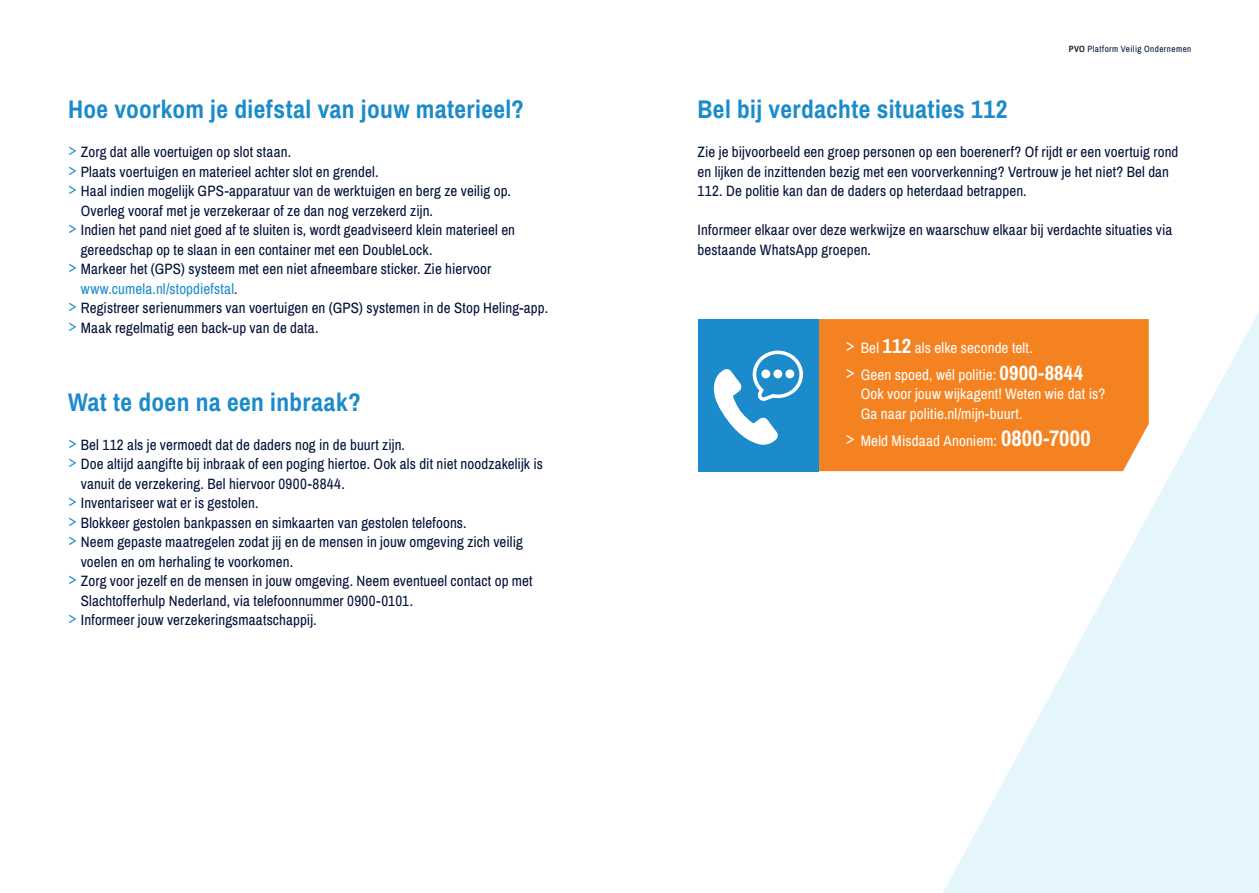
<style>
.page{position:relative;width:1259px;height:893px;background:#fff}
.page>*{position:absolute;margin:0;border:0;box-sizing:border-box;transform-origin:0 0}
.t1{font:25.5px "Archivo Narrow";letter-spacing:.015em;color:#1b8bcb}
.t2{font:15.15px/27.2px "Archivo Narrow";letter-spacing:.005em;color:#fff}
.t3{font:15px/19.5px "Archivo Narrow";letter-spacing:.005em;color:#001039}
.t4{font:15px "Archivo Narrow";letter-spacing:.01em;color:#1b8bcb}
.t5{font:9px "Archivo Narrow";letter-spacing:.05em;color:#001039}
.s1{font-family:"Profile";font-weight:300;font-size:20.4px;color:#1b8bcb}
.s2{color:#231f20}
.s3{font-family:"Profile";font-weight:300;font-size:22.05px}
.s4{font-size:20.55px}
.s5{font-size:22.5px}
</style>
<div class="page">
<svg style="left:942px;top:312px;width:317px;height:581px;fill:#e5f5fc"></svg>
<div style="left:818px;top:319px;width:330px;height:152px;background:#f58220"></div>
<div style="left:698px;top:319px;width:120px;height:152px;background:#1b8bcb"></div>
<svg style="left:714px;top:351px;width:89px;height:94px"></svg>
<h1 class="t1" style="left:68px;top:91px;width:457px">Hoe voorkom je diefstal van jouw materieel?</h1>
<p class="t3" style="left:68px;top:143px;width:225px"><span class="s1">&gt;</span> Zorg dat alle voertuigen op slot staan.</p>
<p class="t3" style="left:68px;top:163px;width:312px"><span class="s1">&gt;</span> Plaats voertuigen en materieel achter slot en grendel.</p>
<p class="t3" style="left:68px;top:182px;width:444px"><span class="s1">&gt;</span> Haal indien mogelijk GPS-apparatuur van de werktuigen en berg ze veilig op.</p>
<p class="t3" style="left:81px;top:202px;width:354px">Overleg vooraf met je verzekeraar of ze dan nog verzekerd zijn.</p>
<p class="t3" style="left:68px;top:221px;width:448px"><span class="s1">&gt;</span> Indien het pand niet goed af te sluiten is, wordt geadviseerd klein materieel en</p>
<p class="t3" style="left:81px;top:241px;width:353px">gereedschap op te slaan in een container met een DoubleLock.</p>
<p class="t3" style="left:68px;top:260px;width:425px"><span class="s1">&gt;</span> Markeer het (GPS) systeem met een niet afneembare sticker. Zie hiervoor</p>
<p class="t4" style="left:81px;top:283px;width:158px">www.cumela.nl/stopdiefstal<span class="s2">.</span></p>
<p class="t3" style="left:68px;top:299px;width:481px"><span class="s1">&gt;</span> Registreer serienummers van voertuigen en (GPS) systemen in de Stop Heling-app.</p>
<p class="t3" style="left:68px;top:319px;width:252px"><span class="s1">&gt;</span> Maak regelmatig een back-up van de data.</p>
<h1 class="t1" style="left:68px;top:384px;width:294px">Wat te doen na een inbraak?</h1>
<p class="t3" style="left:68px;top:436px;width:338px"><span class="s1">&gt;</span> Bel 112 als je vermoedt dat de daders nog in de buurt zijn.</p>
<p class="t3" style="left:68px;top:455px;width:476px"><span class="s1">&gt;</span> Doe altijd aangifte bij inbraak of een poging hiertoe. Ook als dit niet noodzakelijk is</p>
<p class="t3" style="left:81px;top:475px;width:265px">vanuit de verzekering. Bel hiervoor 0900-8844.</p>
<p class="t3" style="left:68px;top:494px;width:192px"><span class="s1">&gt;</span> Inventariseer wat er is gestolen.</p>
<p class="t3" style="left:68px;top:514px;width:400px"><span class="s1">&gt;</span> Blokkeer gestolen bankpassen en simkaarten van gestolen telefoons.</p>
<p class="t3" style="left:68px;top:533px;width:456px"><span class="s1">&gt;</span> Neem gepaste maatregelen zodat jij en de mensen in jouw omgeving zich veilig</p>
<p class="t3" style="left:81px;top:553px;width:214px">voelen en om herhaling te voorkomen.</p>
<p class="t3" style="left:68px;top:572px;width:466px"><span class="s1">&gt;</span> Zorg voor jezelf en de mensen in jouw omgeving. Neem eventueel contact op met</p>
<p class="t3" style="left:81px;top:592px;width:334px">Slachtofferhulp Nederland, via telefoonnummer 0900-0101.</p>
<p class="t3" style="left:68px;top:611px;width:250px"><span class="s1">&gt;</span> Informeer jouw verzekeringsmaatschappij.</p>
<p class="t5" style="left:1068px;top:45px;width:124px"><span class="s2">PVO</span> Platform Veilig Ondernemen</p>
<h1 class="t1" style="left:697px;top:91px;width:311px">Bel bij verdachte situaties 112</h1>
<p class="t3" style="left:697px;top:143px;width:482px">Zie je bijvoorbeeld een groep personen op een boerenerf? Of rijdt er een voertuig rond en lijken de inzittenden bezig met een voorverkenning? Vertrouw je het niet? Bel dan<br>112. De politie kan dan de daders op heterdaad betrappen.</p>
<p class="t3" style="left:697px;top:221px;width:476px">Informeer elkaar over deze werkwijze en waarschuw elkaar bij verdachte situaties via bestaande WhatsApp groepen.</p>
<p class="t2" style="left:845px;top:335px;width:239px"><span class="s3">&gt;</span> Bel <span class="s4">112</span> als elke seconde telt.<br><span class="s3">&gt;</span> Geen spoed, wél politie: <span class="s4">0900-8844</span></p>
<p class="t2" style="left:860px;top:385px;width:246px;line-height:19.5px">Ook voor jouw wijkagent! Weten wie dat is?<br>Ga naar politie.nl/mijn-buurt.</p>
<p class="t2" style="left:845px;top:428px;width:247px"><span class="s3">&gt;</span> Meld Misdaad Anoniem: <span class="s5">0800-7000</span></p>
</div>
